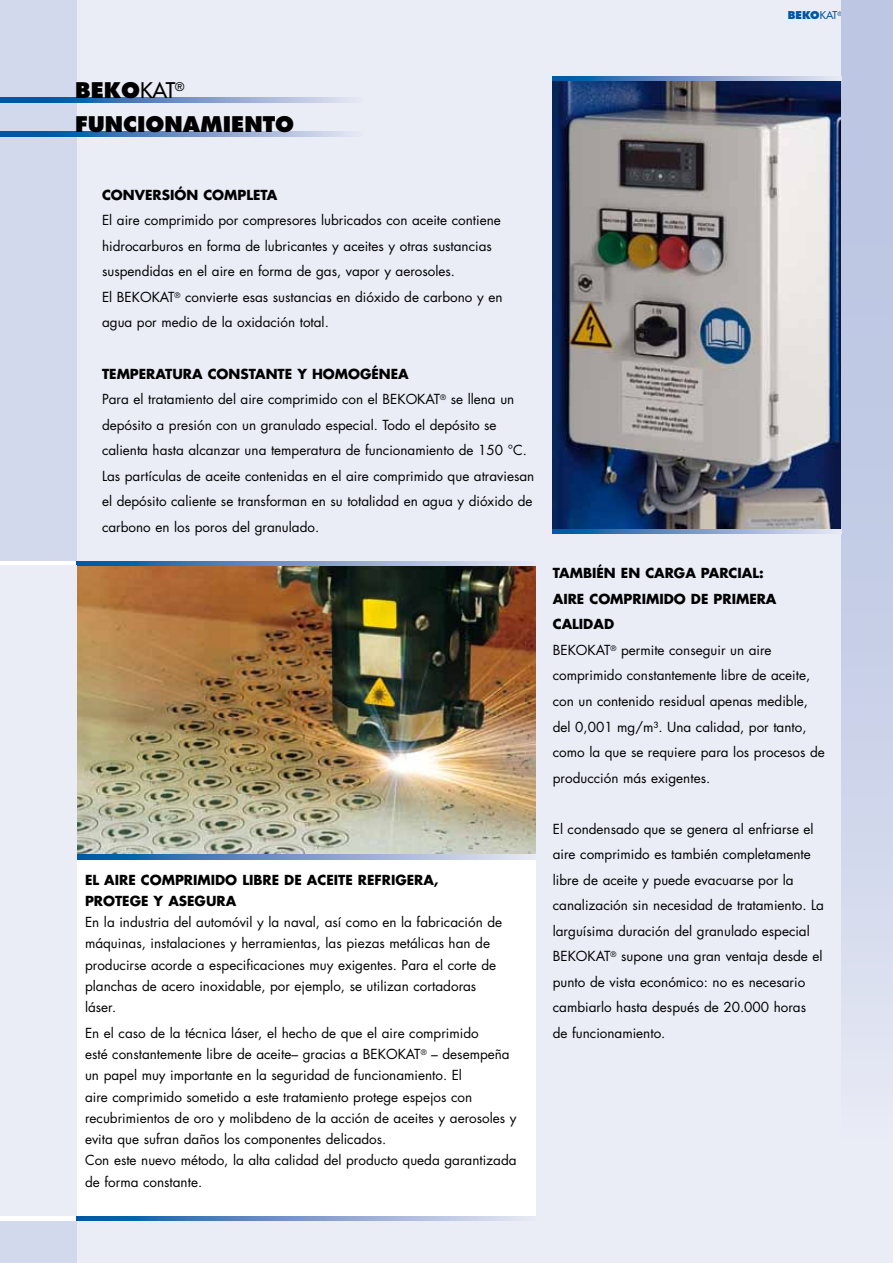
<style>
.page{position:relative;width:893px;height:1263px;background:#eaecf6}
.page>*{position:absolute;margin:0;border:0;box-sizing:border-box;transform-origin:0 0}
.t1{font:800 21px/34px "Futura Std";color:#000}
.t2{font:13.5px/25.5px "Futura Std";color:#000}
.t3{font:700 13.5px/21.3px "Futura Std";color:#000}
.t4{font:800 10.5px "Futura Std";color:#0057a3}
.s1{font-weight:500}
.s2{font-weight:700}
</style>
<div class="page">
<div style="left:0;top:0;width:77px;height:1263px;background:#d3d9ec"></div>
<svg style="left:0;top:98px;width:350px;height:4px"></svg>
<svg style="left:0;top:132px;width:350px;height:4px"></svg>
<div style="left:0;top:561px;width:77px;height:5px;background:#fff"></div>
<img style="left:553px;top:81px;width:289px;height:448px">
<hr style="left:0;top:1216px;width:77px;height:4px;background:#fff">
<div style="left:842px;top:0;width:51px;height:1137px;background:linear-gradient(to bottom,#b4c0df,#dfe3f1)"></div>
<svg style="left:553px;top:77px;width:278px;height:4px"></svg>
<svg style="left:553px;top:529px;width:278px;height:5px"></svg>
<div style="left:77px;top:842px;width:459px;height:374px;background:#fff"></div>
<svg style="left:77px;top:1216px;width:440px;height:4px;background:#7298c8"></svg>
<img style="left:77px;top:566px;width:459px;height:289px">
<svg style="left:77px;top:855px;width:459px;height:4px;background:#779bca"></svg>
<svg style="left:77px;top:561px;width:440px;height:5px;background:#7298c8"></svg>
<div style="left:0;top:566px;width:77px;height:650px;background:#eaecf6"></div>
<p class="t4" style="left:788px;top:9px;width:56px">BEKO<span class="s1">KAT</span><sup>®</sup></p>
<h1 class="t1" style="left:75px;top:73px;width:221px">BEKO<span class="s1">KAT</span><sup>®<br></sup>FUNCIONAMIENTO</h1>
<p class="t3" style="left:102px;top:184px;width:177px">CONVERSIÓN COMPLETA</p>
<p class="t2" style="left:102px;top:208px;width:402px">El aire comprimido por compresores lubricados con aceite contiene hidrocarburos en forma de lubricantes y aceites y otras sustancias suspendidas en el aire en forma de gas, vapor y aerosoles.<br>El BEKOKAT<sup>®</sup> convierte esas sustancias en dióxido de carbono y en agua por medio de la oxidación total.</p>
<p class="t2" style="left:102px;top:361px;width:434px"><span class="s2">TEMPERATURA CONSTANTE Y HOMOGÉNEA<br></span>Para el tratamiento del aire comprimido con el BEKOKAT<sup>®</sup> se llena un depósito a presión con un granulado especial. Todo el depósito se calienta hasta alcanzar una temperatura de funcionamiento de 150 °C.<br>Las partículas de aceite contenidas en el aire comprimido que atraviesan el depósito caliente se transforman en su totalidad en agua y dióxido de carbono en los poros del granulado.</p>
<p class="t3" style="left:85px;top:869px;width:355px">EL AIRE COMPRIMIDO LIBRE DE ACEITE REFRIGERA,<br>PROTEGE Y ASEGURA</p>
<p class="t2" style="left:85px;top:912px;width:419px;line-height:21.3px">En la industria del automóvil y la naval, así como en la fabricación de máquinas, instalaciones y herramientas, las piezas metálicas han de producirse acorde a especificaciones muy exigentes. Para el corte de planchas de acero inoxidable, por ejemplo, se utilizan cortadoras láser.</p>
<p class="t2" style="left:85px;top:1022px;width:433px;line-height:21.3px">En el caso de la técnica láser, el hecho de que el aire comprimido<br>esté constantemente libre de aceite– gracias a BEKOKAT<sup>®</sup> – desempeña un papel muy importante en la seguridad de funcionamiento. El<br>aire comprimido sometido a este tratamiento protege espejos con recubrimientos de oro y molibdeno de la acción de aceites y aerosoles y evita que sufran daños los componentes delicados.<br>Con este nuevo método, la alta calidad del producto queda garantizada de forma constante.</p>
<p class="t2" style="left:553px;top:561px;width:274px"><span class="s2">TAMBIÉN EN CARGA PARCIAL:<br>AIRE COMPRIMIDO DE PRIMERA<br>CALIDAD<br></span>BEKOKAT<sup>®</sup> permite conseguir un aire comprimido constantemente libre de aceite, con un contenido residual apenas medible, del 0,001 mg/m³. Una calidad, por tanto, como la que se requiere para los procesos de producción más exigentes.</p>
<p class="t2" style="left:553px;top:816px;width:273px">El condensado que se genera al enfriarse el aire comprimido es también completamente libre de aceite y puede evacuarse por la canalización sin necesidad de tratamiento. La larguísima duración del granulado especial BEKOKAT<sup>®</sup> supone una gran ventaja desde el punto de vista económico: no es necesario cambiarlo hasta después de 20.000 horas de funcionamiento.</p>
</div>
